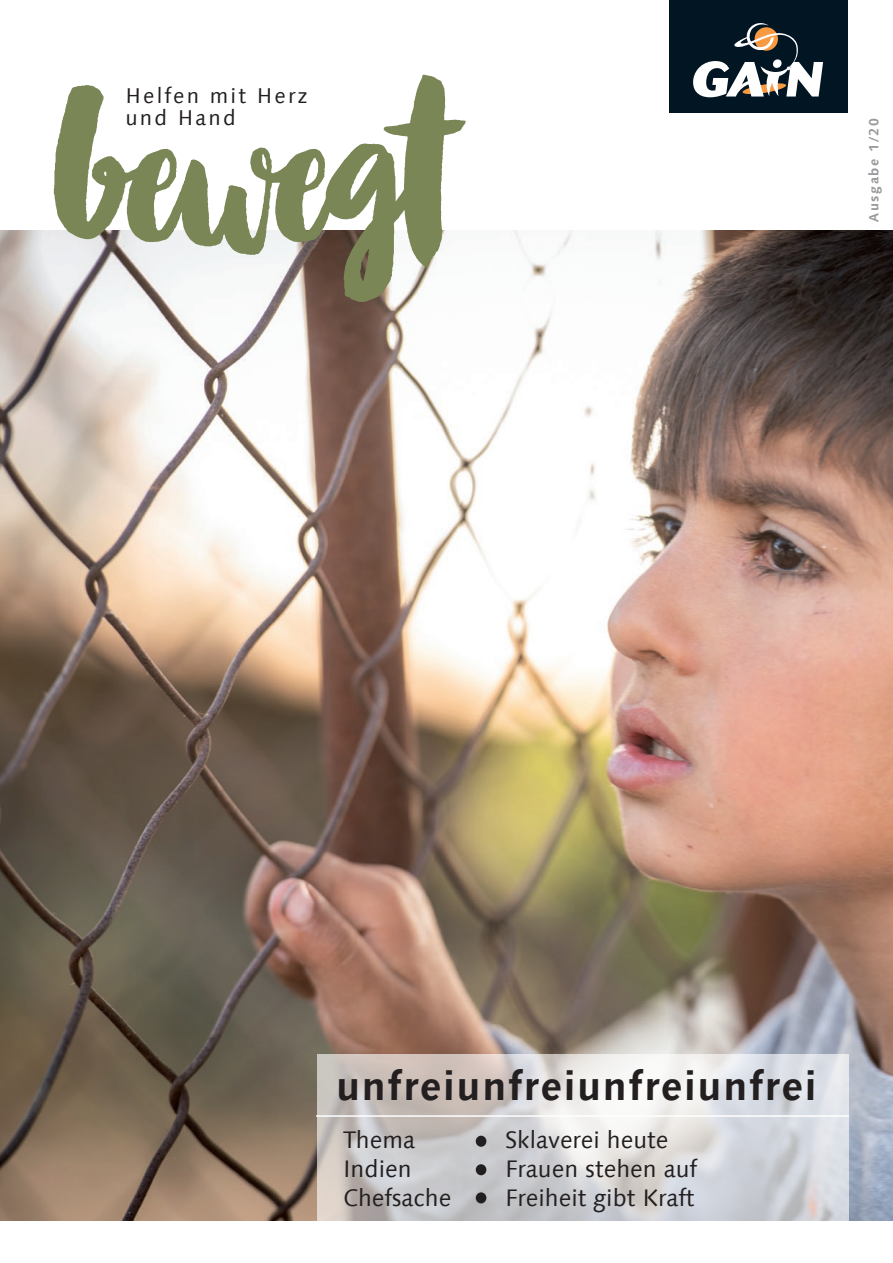
<style>
.page{position:relative;width:893px;height:1263px;background:#fff}
.page>*{position:absolute;margin:0;border:0;box-sizing:border-box;transform-origin:0 0}
.t1{font:700 40.5px "Linotype Syntax Com";letter-spacing:.04em;color:#231f20}
.t2{font:24px "Linotype Syntax Com";color:#231f20}
.t3{font:21.45px/22.5px "Linotype Syntax Com";letter-spacing:.1em;color:#231f20}
.t4{font:700 13.5px "Linotype Syntax Com";letter-spacing:.11em;color:#97999c}
</style>
<div class="page">
<img style="left:0;top:231px;width:893px;height:989px">
<svg style="left:54px;top:75px;width:412px;height:227px"></svg>
<svg style="left:317px;top:1054px;width:531px;height:167px;background:#d4d3d4"></svg>
<div style="left:669px;top:0;width:178px;height:113px;background:#011622"></div>
<svg style="left:693px;top:23px;width:130px;height:74px"></svg>
<div style="left:773px;top:59px;width:9px;height:9px;background:#fff;border-radius:50%"></div>
<hr style="left:316px;top:1115px;width:533px;height:2px;background:#fff">
<div style="left:476px;top:1192px;width:10px;height:11px;background:#231f20;border-radius:50%"></div>
<div style="left:476px;top:1164px;width:10px;height:11px;background:#231f20;border-radius:50%"></div>
<div style="left:476px;top:1136px;width:10px;height:11px;background:#231f20;border-radius:50%"></div>
<p class="t3" style="left:125px;top:84px;width:183px">Helfen mit Herz und Hand</p>
<p class="t4" style="left:865px;top:222px;width:105px;rotate:-90deg">Ausgabe 1/20</p>
<h1 class="t1" style="left:336px;top:1060px;width:482px">unfreiunfreiunfreiunfrei</h1>
<p class="t2" style="left:343px;top:1125px;width:74px">Thema</p>
<p class="t2" style="left:505px;top:1125px;width:165px">Sklaverei heute</p>
<p class="t2" style="left:343px;top:1154px;width:70px">Indien</p>
<p class="t2" style="left:505px;top:1154px;width:193px">Frauen stehen auf</p>
<p class="t2" style="left:343px;top:1183px;width:110px">Chefsache</p>
<p class="t2" style="left:505px;top:1183px;width:191px">Freiheit gibt Kraft</p>
</div>
